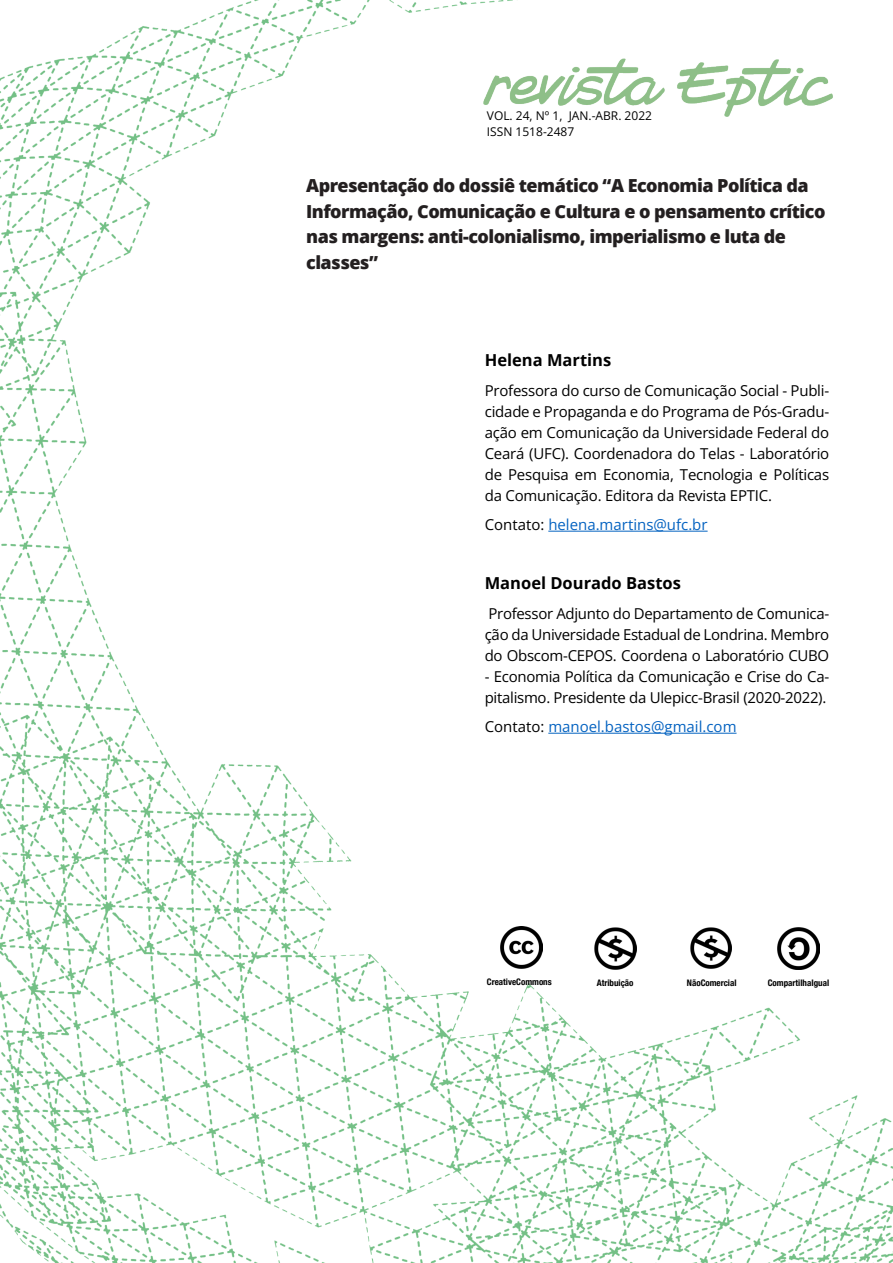
<style>
.page{position:relative;width:893px;height:1263px;background:#fff}
.page>*{position:absolute;margin:0;border:0;box-sizing:border-box;transform-origin:0 0}
.ARTIGO_Título_-_Port{font:800 18px/25.5px "Open Sans";letter-spacing:-.03em;color:#231f20}
.contato{font:700 16.5px "Open Sans";color:#000}
.ARTIGO_Nome_do_Autor{font:700 16.5px "Open Sans";color:#000}
.ARTIGO_Bio_do_autor{font:15px/21px "Open Sans";letter-spacing:-.02em;color:#000;text-align:justify}
.contato-2{font:15px "Open Sans";color:#0563c1}
.t1{font:12px/16.5px "Open Sans";color:#000}
.t2{font:700 condensed 9px "Helvetica Neue";color:#000}
.s1{color:#000}
</style>
<div class="page">
<img style="left:0;top:0;width:893px;height:1263px">
<img style="left:470px;top:49px;width:380px;height:74px">
<img style="left:500px;top:927px;width:42px;height:42px">
<img style="left:595px;top:927px;width:41px;height:42px">
<img style="left:777px;top:927px;width:42px;height:42px">
<img style="left:690px;top:927px;width:42px;height:42px">
<hr style="left:548px;top:531px;width:160px;height:1px;background:#0563c1">
<hr style="left:548px;top:733px;width:188px;height:1px;background:#0563c1">
<p class="t1" style="left:487px;top:107px;width:167px">VOL. 24, Nº 1, JAN.-ABR. 2022<br>ISSN 1518-2487</p>
<p class="ARTIGO_Título_-_Port" style="left:306px;top:172px;width:521px">Apresentação do dossiê temático “A Economia Política da Informação, Comunicação e Cultura e o pensamento crítico nas margens: anti-colonialismo, imperialismo e luta de classes”</p>
<p class="ARTIGO_Nome_do_Autor" style="left:485px;top:349px;width:128px">Helena Martins</p>
<p class="ARTIGO_Bio_do_autor" style="left:485px;top:380px;width:346px">Professora do curso de Comunicação Social - Publi&shy;cidade e Propaganda e do Programa de Pós-Gradu&shy;ação em Comunicação da Universidade Federal do Ceará (UFC). Coordenadora do Telas - Laboratório de Pesquisa em Economia, Tecnologia e Políticas da Comunicação. Editora da Revista EPTIC.</p>
<p class="contato-2" style="left:485px;top:515px;width:224px"><span class="s1">Contato:</span> helena.martins@ufc.br</p>
<p class="contato" style="left:485px;top:572px;width:198px">Manoel Dourado Bastos</p>
<p class="ARTIGO_Bio_do_autor" style="left:485px;top:603px;width:346px">Professor Adjunto do Departamento de Comunica&shy;ção da Universidade Estadual de Londrina. Membro do Obscom-CEPOS. Coordena o Laboratório CUBO</p>
<p class="ARTIGO_Bio_do_autor" style="left:485px;top:666px;width:346px">- Economia Política da Comunicação e Crise do Ca&shy;pitalismo. Presidente da Ulepicc-Brasil (2020-2022).</p>
<p class="contato-2" style="left:485px;top:717px;width:253px"><span class="s1">Contato:</span> manoel.bastos@gmail.com</p>
<p class="t2" style="left:487px;top:977px;width:66px">CreativeCommons</p>
<p class="t2" style="left:597px;top:977px;width:38px">Atribuição</p>
<p class="t2" style="left:687px;top:977px;width:51px">NãoComercial</p>
<p class="t2" style="left:768px;top:977px;width:63px">CompartilhaIgual</p>
</div>
